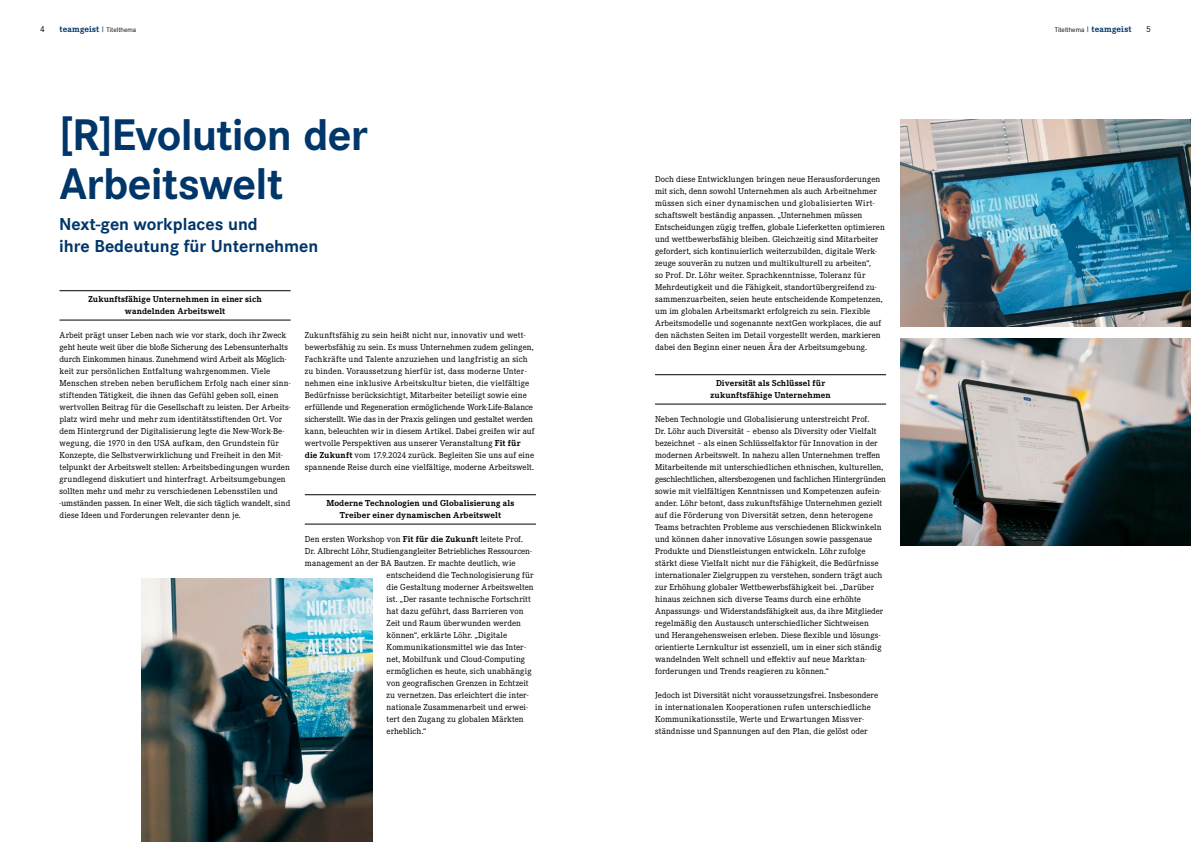
<style>
.page{position:relative;width:1191px;height:842px;background:#fff}
.page>*{position:absolute;margin:0;border:0;box-sizing:border-box;transform-origin:0 0}
.H2_-_Headline_-_linksbündig_-_blau{font:700 46px/49px "Corporate S";letter-spacing:-.02em;color:#003669}
.H4_-_Subline_linksbündig{font:700 18px/21.6px "Corporate S";color:#003669}
.P_-_Fließtext{font:9px/12px "Corporate E";letter-spacing:.005em;color:#000}
.P_-_Zwischenüberschrift{font:700 9px/12px "Corporate E";letter-spacing:.015em;color:#000;text-align:center}
.t1{font:9px "Corporate S";color:#000}
.t2{font:7px "Corporate S";color:#000}
.s1{font-family:"Corporate E";font-weight:700;font-size:9px;color:#003669}
.s2{font-weight:700}
</style>
<div class="page">
<hr style="left:60px;top:320px;width:231px;height:1px;background:#000">
<hr style="left:60px;top:290px;width:231px;height:1px;background:#000">
<hr style="left:305px;top:524px;width:231px;height:1px;background:#000">
<hr style="left:305px;top:494px;width:231px;height:1px;background:#000">
<hr style="left:655px;top:404px;width:231px;height:1px;background:#000">
<hr style="left:655px;top:374px;width:231px;height:1px;background:#000">
<img style="left:900px;top:119px;width:291px;height:207px">
<img style="left:141px;top:578px;width:231px;height:264px">
<img style="left:900px;top:338px;width:291px;height:208px">
<p class="t1" style="left:40px;top:23px;width:6px">4</p>
<p class="t2" style="left:60px;top:25px;width:78px"><span class="s1">teamgeist</span> | Titelthema</p>
<p class="t2" style="left:1054px;top:25px;width:78px">Titelthema | <span class="s1">teamgeist</span></p>
<p class="t1" style="left:1146px;top:23px;width:6px">5</p>
<p class="H2_-_Headline_-_linksbündig_-_blau" style="left:60px;top:109px;width:310px">[R]Evolution der<br>Arbeitswelt</p>
<p class="H4_-_Subline_linksbündig" style="left:59px;top:213px;width:261px">Next-gen workplaces und<br>ihre Bedeutung für Unternehmen</p>
<p class="P_-_Zwischenüberschrift" style="left:88px;top:293px;width:175px">Zukunftsfähige Unternehmen in einer sich wandelnden Arbeitswelt</p>
<p class="P_-_Fließtext" style="left:60px;top:329px;width:233px">Arbeit prägt unser Leben nach wie vor stark, doch ihr Zweck geht heute weit über die bloße Sicherung des Lebensunterhalts durch Einkommen hinaus. Zunehmend wird Arbeit als Möglich-- keit zur persönlichen Entfaltung wahrgenommen. Viele Menschen streben neben beruflichem Erfolg nach einer sinn&shy;stiftenden Tätigkeit, die ihnen das Gefühl geben soll, einen wertvollen Beitrag für die Gesellschaft zu leisten. Der Arbeits&shy;platz wird mehr und mehr zum identitätsstiftenden Ort. Vor dem Hintergrund der Digitalisierung legte die New-Work-Be&shy;wegung, die 1970 in den USA aufkam, den Grundstein für Konzepte, die Selbstverwirklichung und Freiheit in den Mit&shy;telpunkt der Arbeitswelt stellen: Arbeitsbedingungen wurden grundlegend diskutiert und hinterfragt. Arbeitsumgebungen sollten mehr und mehr zu verschiedenen Lebensstilen und -umständen passen. In einer Welt, die sich täglich wandelt, sind diese Ideen und Forderungen relevanter denn je.</p>
<p class="P_-_Fließtext" style="left:305px;top:329px;width:231px">Zukunftsfähig zu sein heißt nicht nur, innovativ und wett&shy;bewerbsfähig zu sein. Es muss Unternehmen zudem gelingen, Fachkräfte und Talente anzuziehen und langfristig an sich zu binden. Voraussetzung hierfür ist, dass moderne Unter&shy;nehmen eine inklusive Arbeitskultur bieten, die vielfältige Bedürfnisse berücksichtigt, Mitarbeiter beteiligt sowie eine erfüllende und Regeneration ermöglichende Work-Life-Balance sicherstellt. Wie das in der Praxis gelingen und gestaltet werden kann, beleuchten wir in diesem Artikel. Dabei greifen wir auf wertvolle Perspektiven aus unserer Veranstaltung <span class="s2">Fit für die Zukunft</span> vom 17.9.2024 zurück. Begleiten Sie uns auf eine spannende Reise durch eine vielfältige, moderne Arbeitswelt.</p>
<p class="P_-_Zwischenüberschrift" style="left:326px;top:497px;width:189px">Moderne Technologien und Globalisierung als<br>Treiber einer dynamischen Arbeitswelt</p>
<p class="P_-_Fließtext" style="left:305px;top:533px;width:220px">Den ersten Workshop von <span class="s2">Fit für die Zukunft</span> leitete Prof.</p>
<p class="P_-_Fließtext" style="left:305px;top:545px;width:228px">Dr. Albrecht Löhr, Studiengangleiter Betriebliches Ressourcen-</p>
<p class="P_-_Fließtext" style="left:305px;top:557px;width:212px">management an der BA Bautzen. Er machte deutlich, wie</p>
<p class="P_-_Fließtext" style="left:386px;top:569px;width:148px">entscheidend die Technologisierung für</p>
<p class="P_-_Fließtext" style="left:386px;top:581px;width:149px">die Gestaltung moderner Arbeitswelten</p>
<p class="P_-_Fließtext" style="left:386px;top:593px;width:146px">ist. „Der rasante technische Fortschritt</p>
<p class="P_-_Fließtext" style="left:386px;top:605px;width:138px">hat dazu geführt, dass Barrieren von</p>
<p class="P_-_Fließtext" style="left:386px;top:617px;width:136px">Zeit und Raum überwunden werden</p>
<p class="P_-_Fließtext" style="left:386px;top:629px;width:122px">können“, erklärte Löhr. „Digitale</p>
<p class="P_-_Fließtext" style="left:386px;top:641px;width:141px">Kommunikationsmittel wie das Inter-</p>
<p class="P_-_Fließtext" style="left:386px;top:653px;width:140px">net, Mobilfunk und Cloud-Computing</p>
<p class="P_-_Fließtext" style="left:386px;top:665px;width:146px">ermöglichen es heute, sich unabhängig</p>
<p class="P_-_Fließtext" style="left:386px;top:677px;width:143px">von geografischen Grenzen in Echtzeit</p>
<p class="P_-_Fließtext" style="left:386px;top:689px;width:144px">zu vernetzen. Das erleichtert die inter-</p>
<p class="P_-_Fließtext" style="left:386px;top:701px;width:143px">nationale Zusammenarbeit und erwei-</p>
<p class="P_-_Fließtext" style="left:386px;top:713px;width:139px">tert den Zugang zu globalen Märkten</p>
<p class="P_-_Fließtext" style="left:386px;top:725px;width:41px">erheblich.“</p>
<p class="P_-_Fließtext" style="left:655px;top:173px;width:231px">Doch diese Entwicklungen bringen neue Herausforderungen mit sich, denn sowohl Unternehmen als auch Arbeitnehmer müssen sich einer dynamischen und globalisierten Wirt&shy;schaftswelt beständig anpassen. „Unternehmen müssen Entscheidungen zügig treffen, globale Lieferketten optimieren und wettbewerbsfähig bleiben. Gleichzeitig sind Mitarbeiter gefordert, sich kontinuierlich weiterzubilden, digitale Werk&shy;zeuge souverän zu nutzen und multikulturell zu arbeiten“,<br>so Prof. Dr. Löhr weiter. Sprachkenntnisse, Toleranz für Mehrdeutigkeit und die Fähigkeit, standortübergreifend zu&shy;sammenzuarbeiten, seien heute entscheidende Kompetenzen, um im globalen Arbeitsmarkt erfolgreich zu sein. Flexible Arbeitsmodelle und sogenannte nextGen workplaces, die auf den nächsten Seiten im Detail vorgestellt werden, markieren dabei den Beginn einer neuen Ära der Arbeitsumgebung.</p>
<p class="P_-_Zwischenüberschrift" style="left:710px;top:377px;width:121px">Diversität als Schlüssel für zukunftsfähige Unternehmen</p>
<p class="P_-_Fließtext" style="left:655px;top:413px;width:232px">Neben Technologie und Globalisierung unterstreicht Prof.<br>Dr. Löhr auch Diversität – ebenso als Diversity oder Vielfalt bezeichnet – als einen Schlüsselfaktor für Innovation in der modernen Arbeitswelt. In nahezu allen Unternehmen treffen Mitarbeitende mit unterschiedlichen ethnischen, kulturellen, geschlechtlichen, altersbezogenen und fachlichen Hintergründen sowie mit vielfältigen Kenntnissen und Kompetenzen aufein&shy;ander. Löhr betont, dass zukunftsfähige Unternehmen gezielt auf die Förderung von Diversität setzen, denn heterogene Teams betrachten Probleme aus verschiedenen Blickwinkeln und können daher innovative Lösungen sowie passgenaue Produkte und Dienstleistungen entwickeln. Löhr zufolge stärkt diese Vielfalt nicht nur die Fähigkeit, die Bedürfnisse internationaler Zielgruppen zu verstehen, sondern trägt auch zur Erhöhung globaler Wettbewerbsfähigkeit bei. „Darüber hinaus zeichnen sich diverse Teams durch eine erhöhte Anpassungs- und Widerstandsfähigkeit aus, da ihre Mitglieder regelmäßig den Austausch unterschiedlicher Sichtweisen<br>und Herangehensweisen erleben. Diese flexible und lösungs&shy;orientierte Lernkultur ist essenziell, um in einer sich ständig wandelnden Welt schnell und effektiv auf neue Marktan&shy;forderungen und Trends reagieren zu können.“</p>
<p class="P_-_Fließtext" style="left:655px;top:689px;width:225px">Jedoch ist Diversität nicht voraussetzungsfrei. Insbesondere in internationalen Kooperationen rufen unterschiedliche Kommunikationsstile, Werte und Erwartungen Missver&shy;ständnisse und Spannungen auf den Plan, die gelöst oder</p>
</div>
